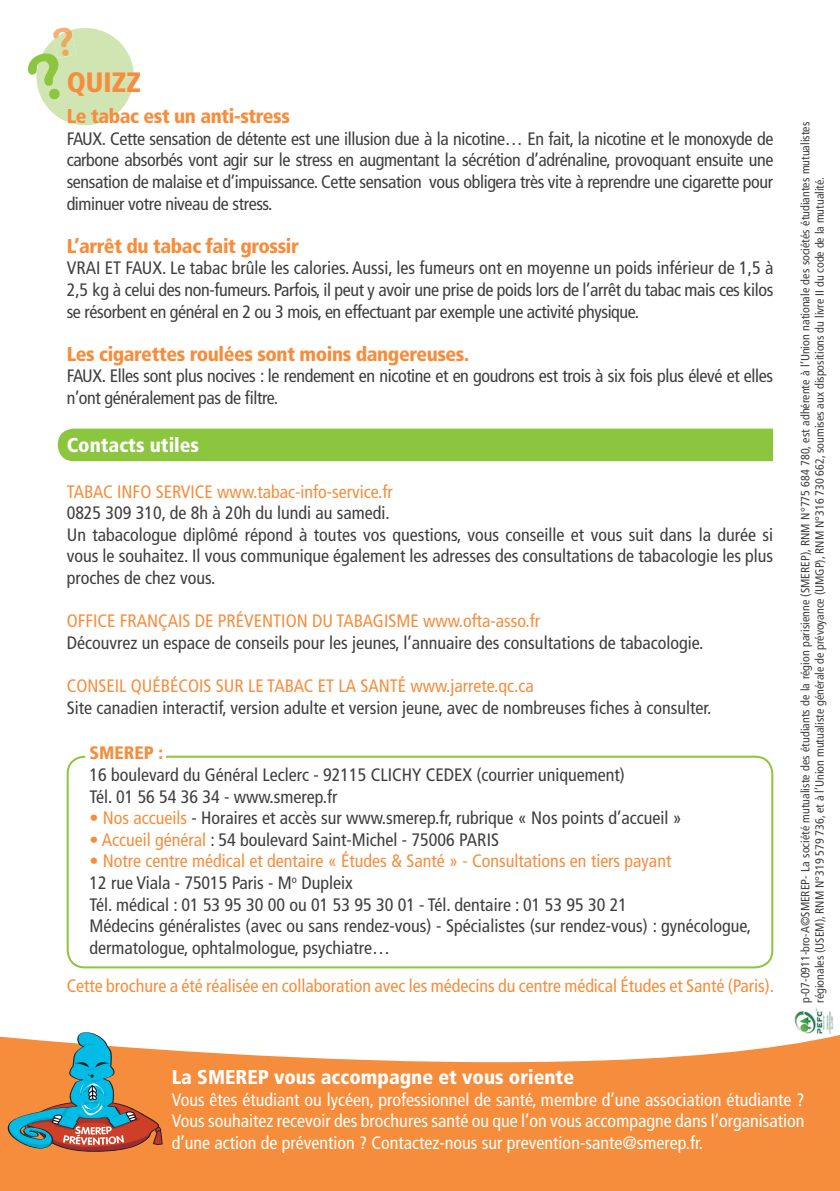
<style>
.page{position:relative;width:840px;height:1191px;background:#fff}
.page>*{position:absolute;margin:0;border:0;box-sizing:border-box;transform-origin:0 0}
.t1{font:900 condensed 28px "Frutiger LT Com";color:#f68d3c}
.t2{font:900 condensed 20px "Frutiger LT Com";letter-spacing:-.02em;color:#f68d3c}
.t3{font:900 condensed 20px "Frutiger LT Com";color:#fff}
.t4{font:condensed 18px/21.6px "Frutiger LT Com";color:#3e3e3f}
.t5{font:condensed 18px "Frutiger LT Com";color:#f68d3c}
.t6{font:condensed 18px/21.6px "Frutiger LT Com";color:#fff;text-align:justify}
.t7{font:condensed 18px/21.6px "Frutiger LT Com";letter-spacing:-.02em;color:#3e3e3f}
.t8{font:900 condensed 18px "Frutiger LT Com";color:#f68d3c}
.t9{font:condensed 12px/14.4px "Frutiger LT Com";color:#3e3e3f}
.s1{color:#f68d3c}
</style>
<div class="page">
<div style="left:58px;top:428px;width:714px;height:33px;background:#8bc63e"></div>
<svg style="left:0;top:1035px;width:839px;height:156px;background:#f79b54"></svg>
<div style="left:67px;top:755px;width:705px;height:213px;border:2px solid #8bc63e;border-radius:17px"></div>
<div style="left:85px;top:743px;width:81px;height:19px;background:#fff;border-radius:8px"></div>
<svg style="left:8px;top:1032px;width:154px;height:119px;background:#ae9373"></svg>
<img style="left:794px;top:1008px;width:39px;height:26px">
<svg style="left:36px;top:28px;width:98px;height:97px"></svg>
<h1 class="t1" style="left:67px;top:65px;width:76px">QUIZZ</h1>
<p class="t2" style="left:67px;top:104px;width:225px">Le tabac est un anti-stress</p>
<p class="t4" style="left:67px;top:128px;width:707px;text-align:justify">FAUX. Cette sensation de détente est une illusion due à la nicotine… En fait, la nicotine et le monoxyde de carbone absorbés vont agir sur le stress en augmentant la sécrétion d’adrénaline, provoquant ensuite une sensation de malaise et d’impuissance. Cette sensation vous obligera très vite à reprendre une cigarette pour diminuer votre niveau de stress.</p>
<p class="t2" style="left:67px;top:234px;width:233px">L’arrêt du tabac fait grossir</p>
<p class="t4" style="left:67px;top:257px;width:707px;text-align:justify">VRAI ET FAUX. Le tabac brûle les calories. Aussi, les fumeurs ont en moyenne un poids inférieur de 1,5 à 2,5 kg à celui des non-fumeurs. Parfois, il peut y avoir une prise de poids lors de l’arrêt du tabac mais ces kilos se résorbent en général en 2 ou 3 mois, en effectuant par exemple une activité physique.</p>
<p class="t2" style="left:67px;top:342px;width:404px">Les cigarettes roulées sont moins dangereuses.</p>
<p class="t7" style="left:67px;top:365px;width:707px">FAUX. Elles sont plus nocives : le rendement en nicotine et en goudrons est trois à six fois plus élevé et elles n’ont généralement pas de filtre.</p>
<p class="t3" style="left:67px;top:433px;width:134px">Contacts utiles</p>
<p class="t5" style="left:67px;top:481px;width:327px">TABAC INFO SERVICE www.tabac-info-service.fr</p>
<p class="t4" style="left:67px;top:502px;width:707px">0825 309 310, de 8h à 20h du lundi au samedi.<br>Un tabacologue diplômé répond à toutes vos questions, vous conseille et vous suit dans la durée si vous le souhaitez. Il vous communique également les adresses des consultations de tabacologie les plus proches de chez vous.</p>
<p class="t5" style="left:67px;top:610px;width:474px">OFFICE FRANÇAIS DE PRÉVENTION DU TABAGISME www.ofta-asso.fr</p>
<p class="t4" style="left:67px;top:632px;width:638px">Découvrez un espace de conseils pour les jeunes, l’annuaire des consultations de tabacologie.</p>
<p class="t5" style="left:67px;top:675px;width:468px">CONSEIL QUÉBÉCOIS SUR LE TABAC ET LA SANTÉ www.jarrete.qc.ca</p>
<p class="t4" style="left:67px;top:697px;width:646px">Site canadien interactif, version adulte et version jeune, avec de nombreuses fiches à consulter.</p>
<p class="t8" style="left:89px;top:742px;width:75px">SMEREP :</p>
<p class="t4" style="left:89px;top:764px;width:536px">16 boulevard du Général Leclerc - 92115 CLICHY CEDEX (courrier uniquement)<br>Tél. 01 56 54 36 34 - www.smerep.fr</p>
<p class="t4" style="left:89px;top:807px;width:593px"><span class="s1">• Nos accueils</span> - Horaires et accès sur www.smerep.fr, rubrique « Nos points d’accueil »</p>
<p class="t4" style="left:89px;top:829px;width:411px"><span class="s1">• Accueil général</span> : 54 boulevard Saint-Michel - 75006 PARIS</p>
<p class="t4" style="left:89px;top:850px;width:663px"><span class="s1">• Notre centre médical et dentaire « Études &amp; Santé » - Consultations en tiers payant<br></span>12 rue Viala - 75015 Paris - M<sup>o</sup> Dupleix<br>Tél. médical : 01 53 95 30 00 ou 01 53 95 30 01 - Tél. dentaire : 01 53 95 30 21<br>Médecins généralistes (avec ou sans rendez-vous) - Spécialistes (sur rendez-vous) : gynécologue, dermatologue, ophtalmologue, psychiatre…</p>
<p class="t5" style="left:67px;top:975px;width:708px">Cette brochure a été réalisée en collaboration avec les médecins du centre médical Études et Santé (Paris).</p>
<p class="t9" style="left:797px;top:1003px;width:882px;rotate:-90deg">p-07-0911-bro-A©SMEREP- La société mutualiste des étudiants de la région parisienne (SMEREP), RNM N°775 684 780, est adhérente à l’Union nationale des sociétés étudiantes mutualistes régionales (USEM), RNM N°319 579 736, et à l’Union mutualiste générale de prévoyance (UMGP), RNM N°316 730 662, soumises aux dispositions du livre II du code de la mutualité.</p>
<p class="t3" style="left:171px;top:1065px;width:404px">La SMEREP vous accompagne et vous oriente</p>
<p class="t6" style="left:171px;top:1088px;width:634px">Vous êtes étudiant ou lycéen, professionnel de santé, membre d’une association étudiante ?<br>Vous souhaitez recevoir des brochures santé ou que l’on vous accompagne dans l’organisation d’une action de prévention ? Contactez-nous sur prevention-sante@smerep.fr.</p>
</div>
